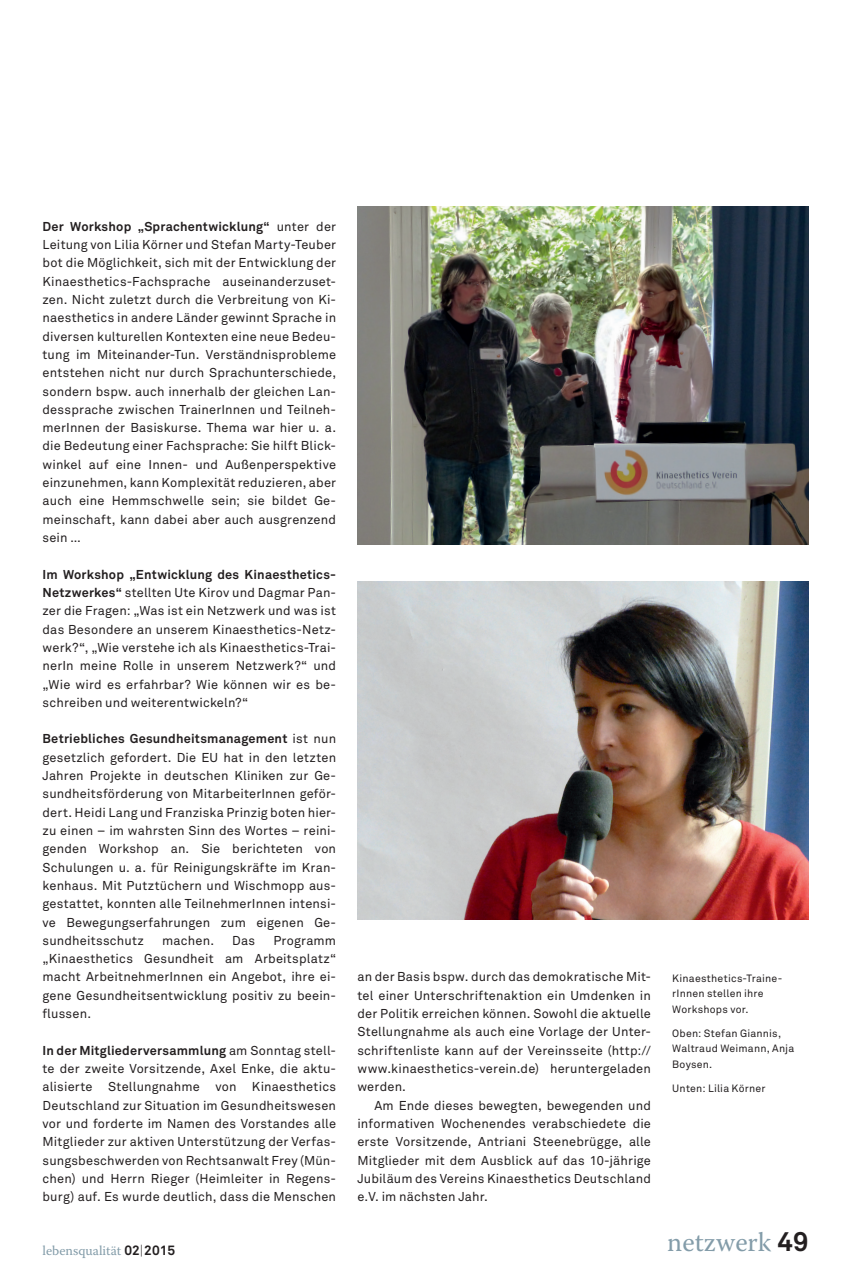
<style>
.page{position:relative;width:851px;height:1285px;background:#fff}
.page>*{position:absolute;margin:0;border:0;box-sizing:border-box;transform-origin:0 0}
.t1{font:27px "Warnock Pro";color:#839ca9}
.t2{font:13.5px "Warnock Pro";color:#839ca9}
.t3{font:12.75px/18.3px "Akkurat Pro";letter-spacing:.015em;color:#231f20;text-align:justify}
.t4{font:10.5px/15.8px "Akkurat Pro";letter-spacing:.02em;color:#231f20}
.s1{font-weight:700}
.s2{font-family:"Akkurat Pro";font-weight:700;color:#231f20}
.s3{font-family:"Akkurat Light Pro";color:#231f20}
</style>
<div class="page">
<img style="left:357px;top:206px;width:451px;height:338px">
<img style="left:357px;top:581px;width:451px;height:338px">
<p class="t3" style="left:43px;top:217px;width:295px"><span class="s1">Der Workshop „Sprachentwicklung“</span> unter der Leitung von Lilia Körner und Stefan Marty-Teuber bot die Möglichkeit, sich mit der Entwicklung der Kinaesthetics-Fachsprache auseinanderzuset&shy;zen. Nicht zuletzt durch die Verbreitung von Ki&shy;naesthetics in andere Länder gewinnt Sprache in diversen kulturellen Kontexten eine neue Bedeu&shy;tung im Miteinander-Tun. Verständnisprobleme entstehen nicht nur durch Sprachunterschiede, sondern bspw. auch innerhalb der gleichen Lan&shy;dessprache zwischen TrainerInnen und Teilneh&shy;merInnen der Basiskurse. Thema war hier u. a. die Bedeutung einer Fachsprache: Sie hilft Blick&shy;winkel auf eine Innen- und Außenperspektive einzunehmen, kann Komplexität reduzieren, aber auch eine Hemmschwelle sein; sie bildet Ge&shy;meinschaft, kann dabei aber auch ausgrenzend sein …</p>
<p class="t3" style="left:43px;top:565px;width:295px"><span class="s1">Im Workshop „Entwicklung des Kinaesthetics-Netzwerkes“</span> stellten Ute Kirov und Dagmar Pan&shy;zer die Fragen: „Was ist ein Netzwerk und was ist das Besondere an unserem Kinaesthetics-Netz&shy;werk?“, „Wie verstehe ich als Kinaesthetics-Trai&shy;nerIn meine Rolle in unserem Netzwerk?“ und „Wie wird es erfahrbar? Wie können wir es be&shy;schreiben und weiterentwickeln?“</p>
<p class="t3" style="left:43px;top:730px;width:295px;text-align:left"><span class="s1">Betriebliches Gesundheitsmanagement</span> ist nun gesetzlich gefordert. Die EU hat in den letzten Jahren Projekte in deutschen Kliniken zur Ge&shy;sundheitsförderung von MitarbeiterInnen geför&shy;dert. Heidi Lang und Franziska Prinzig boten hier&shy;zu einen – im wahrsten Sinn des Wortes – reini&shy;genden Workshop an. Sie berichteten von Schulungen u. a. für Reinigungskräfte im Kran&shy;kenhaus. Mit Putztüchern und Wischmopp aus&shy;gestattet, konnten alle TeilnehmerInnen intensi&shy;ve Bewegungserfahrungen zum eigenen Ge&shy;sundheitsschutz</p>
<p class="t3" style="left:162px;top:931px;width:53px">machen.</p>
<p class="t3" style="left:232px;top:931px;width:24px">Das</p>
<p class="t3" style="left:43px;top:931px;width:295px;text-indent:231px">Programm „Kinaesthetics Gesundheit am Arbeitsplatz“ macht ArbeitnehmerInnen ein Angebot, ihre ei&shy;gene Gesundheitsentwicklung positiv zu beein&shy;flussen.</p>
<p class="t3" style="left:43px;top:1041px;width:295px;text-align:left"><span class="s1">In der Mitgliederversammlung</span> am Sonntag stell&shy;te der zweite Vorsitzende, Axel Enke, die aktu&shy;alisierte Stellungnahme von Kinaesthetics Deutschland zur Situation im Gesundheitswesen vor und forderte im Namen des Vorstandes alle Mitglieder zur aktiven Unterstützung der Verfas&shy;sungsbeschwerden von Rechtsanwalt Frey (Mün&shy;chen) und Herrn Rieger (Heimleiter in Regens&shy;burg) auf. Es wurde deutlich, dass die Menschen</p>
<p class="t2" style="left:43px;top:1241px;width:134px">lebensqualität <span class="s2">02</span><span class="s3">|</span><span class="s2">2015</span></p>
<p class="t3" style="left:357px;top:968px;width:295px">an der Basis bspw. durch das demokratische Mit&shy;tel einer Unterschriftenaktion ein Umdenken in der Politik erreichen können. Sowohl die aktuelle Stellungnahme als auch eine Vorlage der Unter&shy;schriftenliste kann auf der Vereinsseite (http:// www.kinaesthetics-verein.de) heruntergeladen werden.</p>
<p class="t3" style="left:357px;top:1096px;width:295px;text-indent:17px">Am Ende dieses bewegten, bewegenden und informativen Wochenendes verabschiedete die erste Vorsitzende, Antriani Steenebrügge, alle Mitglieder mit dem Ausblick auf das 10-jährige Jubiläum des Vereins Kinaesthetics Deutschland e.V. im nächsten Jahr.</p>
<p class="t4" style="left:672px;top:970px;width:111px">Kinaesthetics-Traine&shy;rInnen stellen ihre<br>Workshops vor.</p>
<p class="t4" style="left:672px;top:1025px;width:123px">Oben: Stefan Giannis,<br>Waltraud Weimann, Anja<br>Boysen.</p>
<p class="t4" style="left:672px;top:1079px;width:95px">Unten: Lilia Körner</p>
<h1 class="t1" style="left:667px;top:1225px;width:143px">netzwerk <span class="s2">49</span></h1>
</div>
